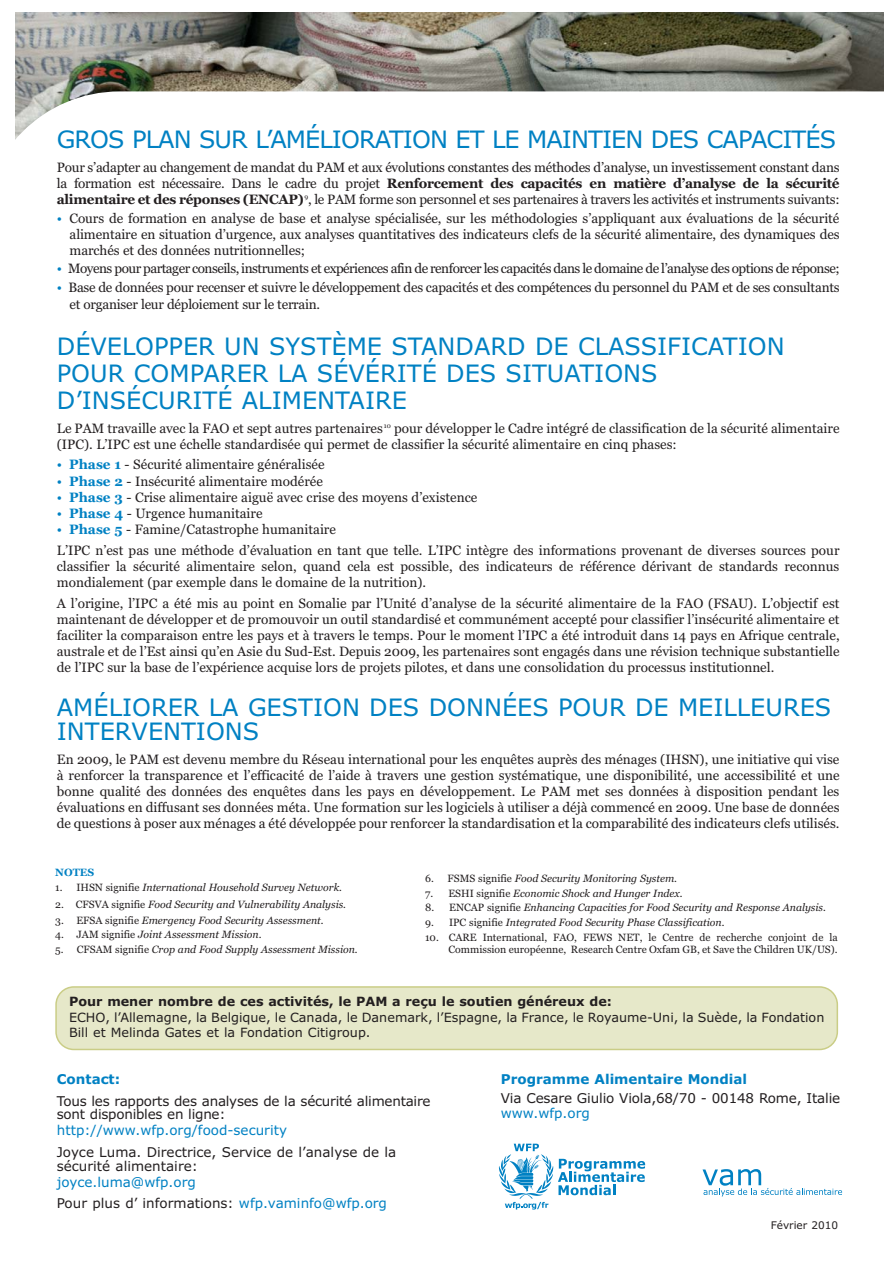
<style>
.page{position:relative;width:893px;height:1263px;background:#fff}
.page>*{position:absolute;margin:0;border:0;box-sizing:border-box;transform-origin:0 0}
.t1{font:24px/27px "Verdana";color:#0081c3}
.t2{font:24px "Verdana";letter-spacing:-.04em;color:#0081c3}
.t3{font:13.5px/16.2px "Georgia";color:#231f20;text-align:justify}
.t4{font:13.5px/13.5px "Verdana";letter-spacing:-.015em;color:#231f20}
.t5{font:13.5px/16.8px "Georgia";letter-spacing:-.02em;color:#231f20}
.t6{font:13.5px "Georgia";letter-spacing:-.035em;color:#231f20}
.t7{font:13.5px/21px "Verdana";color:#0081c3}
.t8{font:700 13.5px "Verdana";color:#0081c3}
.t9{font:12.75px/14.2px "Verdana";color:#231f20}
.t10{font:700 12.75px "Verdana";color:#231f20}
.t11{font:italic 10.5px "Georgia";color:#231f20}
.t12{font:10.5px/12.6px "Georgia";color:#231f20;text-align:right}
.t13{font:10.5px "Verdana";color:#231f20}
.t14{font:700 10.5px "Georgia";color:#0081c3}
.s1{font-weight:700}
.s2{color:#0081c3}
.s3{font-weight:700;color:#0081c3}
.s4{font-style:normal}
.s5{color:#231f20}
</style>
<div class="page">
<img style="left:16px;top:13px;width:867px;height:78px">
<svg style="left:15px;top:91px;width:869px;height:49px"></svg>
<svg style="left:499px;top:1144px;width:146px;height:66px"></svg>
<svg style="left:55px;top:986px;width:783px;height:64px;background:#e4e6c6"></svg>
<svg style="left:702px;top:1169px;width:140px;height:28px"></svg>
<h1 class="t2" style="left:57px;top:130px;width:780px">GROS PLAN SUR L’AMÉLIORATION ET LE MAINTIEN DES CAPACITÉS</h1>
<p class="t3" style="left:57px;top:160px;width:784px">Pour s’adapter au changement de mandat du PAM et aux évolutions constantes des méthodes d’analyse, un investissement constant dans la formation est nécessaire. Dans le cadre du projet <span class="s1">Renforcement des capacités en matière d’analyse de la sécurité alimentaire et des réponses (ENCAP)</span><sup>9</sup>, le PAM forme son personnel et ses partenaires à travers les activités et instruments suivants:</p>
<p class="t3" style="left:70px;top:211px;width:771px;text-indent:-13px"><span class="s2">•</span> Cours de formation en analyse de base et analyse spécialisée, sur les méthodologies s’appliquant aux évaluations de la sécurité alimentaire en situation d’urgence, aux analyses quantitatives des indicateurs clefs de la sécurité alimentaire, des dynamiques des marchés et des données nutritionnelles;</p>
<p class="t6" style="left:57px;top:263px;width:784px"><span class="s2">•</span> Moyens pour partager conseils, instruments et expériences afin de renforcer les capacités dans le domaine de l’analyse des options de réponse;</p>
<p class="t5" style="left:70px;top:280px;width:771px;text-indent:-13px"><span class="s2">•</span> Base de données pour recenser et suivre le développement des capacités et des compétences du personnel du PAM et de ses consultants et organiser leur déploiement sur le terrain.</p>
<h1 class="t1" style="left:57px;top:335px;width:729px">DÉVELOPPER UN SYSTÈME STANDARD DE CLASSIFICATION<br>POUR COMPARER LA SÉVÉRITÉ DES SITUATIONS<br>D’INSÉCURITÉ ALIMENTAIRE</h1>
<p class="t3" style="left:57px;top:421px;width:784px">Le PAM travaille avec la FAO et sept autres partenaires<sup>10</sup> pour développer le Cadre intégré de classification de la sécurité alimentaire (IPC). L’IPC est une échelle standardisée qui permet de classifier la sécurité alimentaire en cinq phases:</p>
<p class="t3" style="left:57px;top:458px;width:269px"><span class="s2">•</span> <span class="s3">Phase 1</span> - Sécurité alimentaire généralisée</p>
<p class="t3" style="left:57px;top:474px;width:268px"><span class="s2">•</span> <span class="s3">Phase 2</span> - Insécurité alimentaire modérée</p>
<p class="t3" style="left:57px;top:490px;width:422px"><span class="s2">•</span> <span class="s3">Phase 3</span> - Crise alimentaire aiguë avec crise des moyens d’existence</p>
<p class="t3" style="left:57px;top:506px;width:207px"><span class="s2">•</span> <span class="s3">Phase 4</span> - Urgence humanitaire</p>
<p class="t3" style="left:57px;top:520px;width:784px;line-height:20.4px"><span class="s2">•</span> <span class="s3">Phase 5</span> - Famine/Catastrophe humanitaire<br>L’IPC n’est pas une méthode d’évaluation en tant que telle. L’IPC intègre des informations provenant de diverses sources pour</p>
<p class="t3" style="left:57px;top:559px;width:784px">classifier la sécurité alimentaire selon, quand cela est possible, des indicateurs de référence dérivant de standards reconnus mondialement (par exemple dans le domaine de la nutrition).</p>
<p class="t3" style="left:57px;top:596px;width:784px">A l’origine, l’IPC a été mis au point en Somalie par l’Unité d’analyse de la sécurité alimentaire de la FAO (FSAU). L’objectif est maintenant de développer et de promouvoir un outil standardisé et communément accepté pour classifier l’insécurité alimentaire et faciliter la comparaison entre les pays et à travers le temps. Pour le moment l’IPC a été introduit dans 14 pays en Afrique centrale, australe et de l’Est ainsi qu’en Asie du Sud-Est. Depuis 2009, les partenaires sont engagés dans une révision technique substantielle de l’IPC sur la base de l’expérience acquise lors de projets pilotes, et dans une consolidation du processus institutionnel.</p>
<h1 class="t1" style="left:57px;top:697px;width:776px;line-height:24px">AMÉLIORER LA GESTION DES DONNÉES POUR DE MEILLEURES<br>INTERVENTIONS</h1>
<p class="t3" style="left:57px;top:752px;width:784px">En 2009, le PAM est devenu membre du Réseau international pour les enquêtes auprès des ménages (IHSN), une initiative qui vise à renforcer la transparence et l’efficacité de l’aide à travers une gestion systématique, une disponibilité, une accessibilité et une bonne qualité des données des enquêtes dans les pays en développement. Le PAM met ses données à disposition pendant les évaluations en diffusant ses données méta. Une formation sur les logiciels à utiliser a déjà commencé en 2009. Une base de données de questions à poser aux ménages a été développée pour renforcer la standardisation et la comparabilité des indicateurs clefs utilisés.</p>
<p class="t14" style="left:55px;top:868px;width:40px">NOTES</p>
<p class="t11" style="left:55px;top:883px;width:288px"><span class="s4">1. IHSN signifie</span> International Household Survey Network.</p>
<p class="t11" style="left:55px;top:900px;width:292px"><span class="s4">2. CFSVA signifie</span> Food Security and Vulnerability Analysis.</p>
<p class="t11" style="left:55px;top:916px;width:270px"><span class="s4">3. EFSA signifie</span> Emergency Food Security Assessment.</p>
<p class="t11" style="left:55px;top:931px;width:208px"><span class="s4">4. JAM signifie</span> Joint Assessment Mission<span class="s4">.</span></p>
<p class="t11" style="left:55px;top:945px;width:304px"><span class="s4">5. CFSAM signifie</span> Crop and Food Supply Assessment Mission.</p>
<p class="t11" style="left:425px;top:874px;width:253px"><span class="s4">6. FSMS signifie</span> Food Security Monitoring System<span class="s4">.</span></p>
<p class="t11" style="left:425px;top:889px;width:259px"><span class="s4">7. ESHI signifie</span> Economic Shock and Hunger Index.</p>
<p class="t11" style="left:425px;top:903px;width:402px"><span class="s4">8. ENCAP signifie</span> Enhancing Capacities for Food Security and Response Analysis.</p>
<p class="t11" style="left:425px;top:918px;width:301px"><span class="s4">9. IPC signifie</span> Integrated Food Security Phase Classification.</p>
<p class="t12" style="left:425px;top:932px;width:414px">10. CARE International, FAO, FEWS NET, le Centre de recherche conjoint de la<br>Commission européenne, Research Centre Oxfam GB, et Save the Children UK/US).</p>
<p class="t10" style="left:69px;top:996px;width:544px">Pour mener nombre de ces activités, le PAM a reçu le soutien généreux de:</p>
<p class="t9" style="left:69px;top:1012px;width:757px">ECHO, l’Allemagne, la Belgique, le Canada, le Danemark, l’Espagne, la France, le Royaume-Uni, la Suède, la Fondation<br>Bill et Melinda Gates et la Fondation Citigroup.</p>
<p class="t8" style="left:57px;top:1073px;width:65px">Contact:</p>
<p class="t4" style="left:57px;top:1095px;width:375px">Tous les rapports des analyses de la sécurité alimentaire sont disponibles en ligne:</p>
<p class="t7" style="left:57px;top:1121px;width:232px">http://www.wfp.org/food-security</p>
<p class="t4" style="left:57px;top:1147px;width:341px">Joyce Luma. Directrice, Service de l’analyse de la sécurité alimentaire:</p>
<p class="t7" style="left:57px;top:1173px;width:332px">joyce.luma@wfp.org<br><span class="s5">Pour plus d’ informations:</span> wfp.vaminfo@wfp.org</p>
<p class="t8" style="left:501px;top:1073px;width:248px">Programme Alimentaire Mondial</p>
<p class="t4" style="left:501px;top:1092px;width:341px">Via Cesare Giulio Viola,68/70 - 00148 Rome, Italie</p>
<p class="t7" style="left:501px;top:1104px;width:90px">www.wfp.org</p>
<p class="t13" style="left:770px;top:1221px;width:69px">Février 2010</p>
</div>
